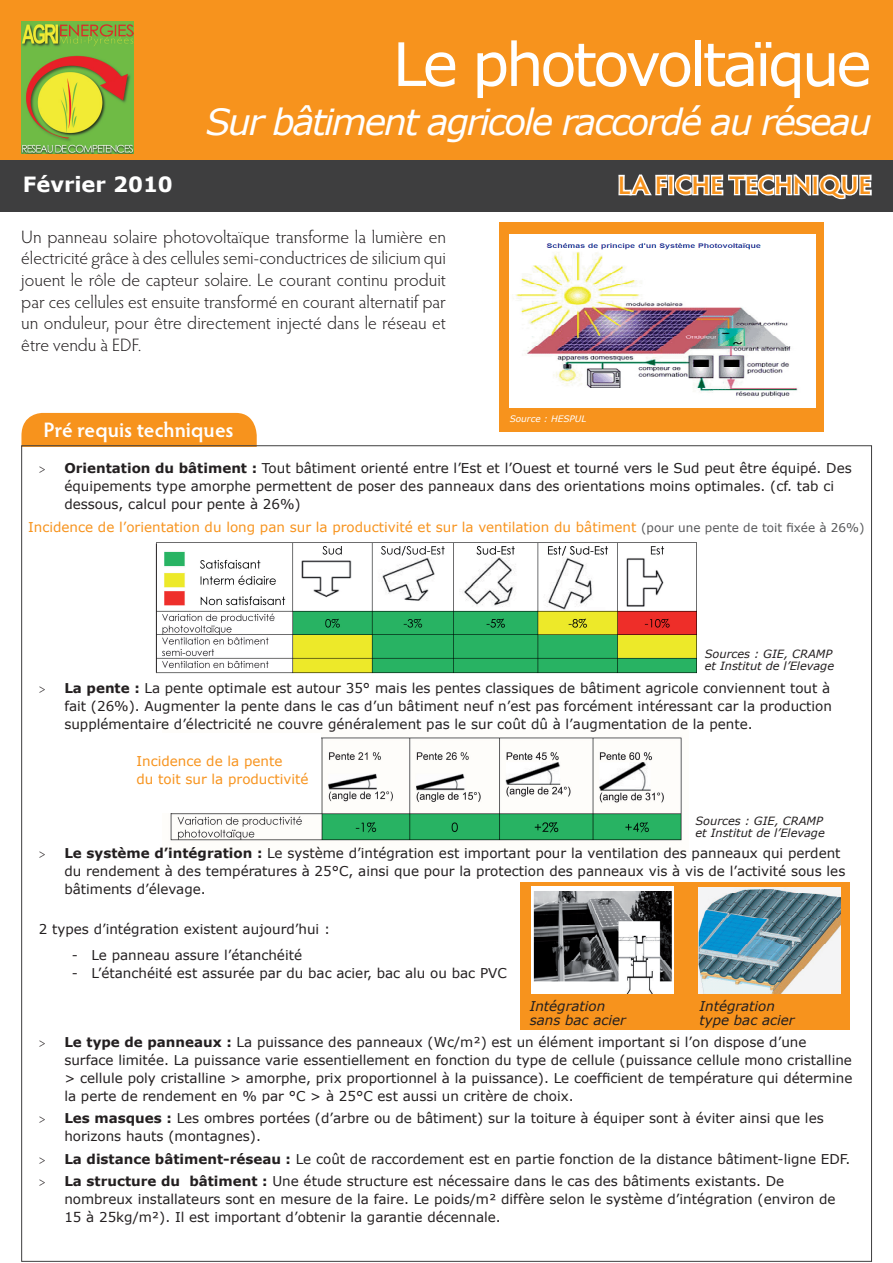
<style>
.page{position:relative;width:893px;height:1263px;background:#fff}
.page>*{position:absolute;margin:0;border:0;box-sizing:border-box;transform-origin:0 0}
.t1{font:60px "Verdana";letter-spacing:-.06em;color:#fff}
.t2{font:italic 36px "Verdana";letter-spacing:-.06em;color:#fff}
.t3{font:600 25.5px "Hypatia Sans Pro";letter-spacing:.025em;color:#f7931d}
.t4{font:600 21px "Hypatia Sans Pro";color:#fff}
.t5{font:700 21px "Verdana";color:#fff}
.t6{font:300 18px/21.6px "Hypatia Sans Pro";color:#231f20;text-align:justify}
.t7{font:13.5px/18px "Verdana";color:#231f20}
.t8{font:13.5px/18px "Verdana";color:#f7931d}
.t9{font:italic 13.5px/13.5px "Verdana";color:#231f20}
.t10{font:italic 11.4px/11.4px "Verdana";color:#231f20}
.t11{font:italic 8.85px "Verdana";color:#fff}
.s1{font-family:"Hypatia Sans Pro";font-weight:300}
.s2{font-weight:700}
.s3{font-size:12px;color:#57585a}
</style>
<div class="page">
<img style="left:170px;top:737px;width:512px;height:104px">
<div style="left:520px;top:883px;width:330px;height:147px;background:#f7931d"></div>
<div style="left:0;top:149px;width:893px;height:63px;background:#3e3e3f"></div>
<div style="left:0;top:0;width:893px;height:159px;background:#f7931d"></div>
<img style="left:21px;top:21px;width:112px;height:132px">
<svg style="left:618px;top:174px;width:254px;height:26px"></svg>
<div style="left:21px;top:413px;width:236px;height:33px;background:#f7931d"></div>
<div style="left:500px;top:223px;width:324px;height:209px;background:#f7931d"></div>
<img style="left:509px;top:235px;width:307px;height:172px">
<img style="left:532px;top:887px;width:141px;height:107px">
<img style="left:698px;top:887px;width:142px;height:106px">
<img style="left:157px;top:542px;width:539px;height:132px">
<div style="left:127px;top:733px;width:194px;height:79px;background:#fff"></div>
<hr style="left:156px;top:543px;width:1px;height:130px;background:#231f20">
<h3 class="t5" style="left:23px;top:171px;width:152px">Février 2010</h3>
<h1 class="t1" style="left:393px;top:26px;width:481px">Le photovoltaïque</h1>
<h2 class="t2" style="left:206px;top:99px;width:668px">Sur bâtiment agricole raccordé au réseau</h2>
<h3 class="t3" style="left:618px;top:167px;width:255px">LA FICHE TECHNIQUE</h3>
<p class="t6" style="left:21px;top:225px;width:426px">Un panneau solaire photovoltaïque transforme la lumière en électricité grâce à des cellules semi-conductrices de silicium qui jouent le rôle de capteur solaire. Le courant continu produit par ces cellules est ensuite transformé en courant alternatif par un onduleur, pour être directement injecté dans le réseau et être vendu à EDF.</p>
<p class="t11" style="left:510px;top:413px;width:78px">Source : HESPUL</p>
<h3 class="t4" style="left:43px;top:416px;width:192px">Pré requis techniques</h3>
<p class="t7" style="left:64px;top:459px;width:789px;text-indent:-26px"><span class="s1">&gt;</span> <span class="s2">Orientation du bâtiment :</span> Tout bâtiment orienté entre l’Est et l’Ouest et tourné vers le Sud peut être équipé. Des équipements type amorphe permettent de poser des panneaux dans des orientations moins optimales. (cf. tab ci dessous, calcul pour pente à 26%)</p>
<p class="t8" style="left:28px;top:518px;width:838px">Incidence de l’orientation du long pan sur la productivité et sur la ventilation du bâtiment <span class="s3">(pour une pente de toit fixée à 26%)</span></p>
<p class="t10" style="left:705px;top:648px;width:131px">Sources : GIE, CRAMP et Institut de l’Elevage</p>
<p class="t7" style="left:64px;top:678px;width:769px;text-indent:-26px"><span class="s1">&gt;</span> <span class="s2">La pente :</span> La pente optimale est autour 35° mais les pentes classiques de bâtiment agricole conviennent tout à fait (26%). Augmenter la pente dans le cas d’un bâtiment neuf n’est pas forcément intéressant car la production supplémentaire d’électricité ne couvre généralement pas le sur coût dû à l’augmentation de la pente.</p>
<p class="t8" style="left:136px;top:752px;width:174px">Incidence de la pente<br>du toit sur la productivité</p>
<p class="t10" style="left:695px;top:815px;width:131px">Sources : GIE, CRAMP et Institut de l’Elevage</p>
<p class="t7" style="left:64px;top:844px;width:782px;text-indent:-26px"><span class="s1">&gt;</span> <span class="s2">Le système d’intégration :</span> Le système d’intégration est important pour la ventilation des panneaux qui perdent du rendement à des températures à 25°C, ainsi que pour la protection des panneaux vis à vis de l’activité sous les bâtiments d’élevage.</p>
<p class="t7" style="left:39px;top:919px;width:293px">2 types d’intégration existent aujourd’hui :</p>
<p class="t7" style="left:72px;top:946px;width:232px">- Le panneau assure l’étanchéité</p>
<p class="t7" style="left:72px;top:964px;width:436px">- L’étanchéité est assurée par du bac acier, bac alu ou bac PVC</p>
<p class="t9" style="left:530px;top:999px;width:98px">Intégration sans bac acier</p>
<p class="t9" style="left:699px;top:999px;width:97px">Intégration type bac acier</p>
<p class="t7" style="left:64px;top:1033px;width:789px;text-indent:-26px"><span class="s1">&gt;</span> <span class="s2">Le type de panneaux :</span> La puissance des panneaux (Wc/m²) est un élément important si l’on dispose d’une surface limitée. La puissance varie essentiellement en fonction du type de cellule (puissance cellule mono cristalline &gt; cellule poly cristalline &gt; amorphe, prix proportionnel à la puissance). Le coefficient de température qui détermine la perte de rendement en % par °C &gt; à 25°C est aussi un critère de choix.</p>
<p class="t7" style="left:64px;top:1109px;width:761px;text-indent:-26px"><span class="s1">&gt;</span> <span class="s2">Les masques :</span> Les ombres portées (d’arbre ou de bâtiment) sur la toiture à équiper sont à éviter ainsi que les horizons hauts (montagnes).</p>
<p class="t7" style="left:39px;top:1147px;width:813px;line-height:22.2px"><span class="s1">&gt;</span> <span class="s2">La distance bâtiment-réseau :</span> Le coût de raccordement est en partie fonction de la distance bâtiment-ligne EDF. <span class="s1">&gt;</span> <span class="s2">La structure du bâtiment :</span> Une étude structure est nécessaire dans le cas des bâtiments existants. De</p>
<p class="t7" style="left:64px;top:1189px;width:773px">nombreux installateurs sont en mesure de la faire. Le poids/m² diffère selon le système d’intégration (environ de<br>15 à 25kg/m²). Il est important d’obtenir la garantie décennale.</p>
</div>
